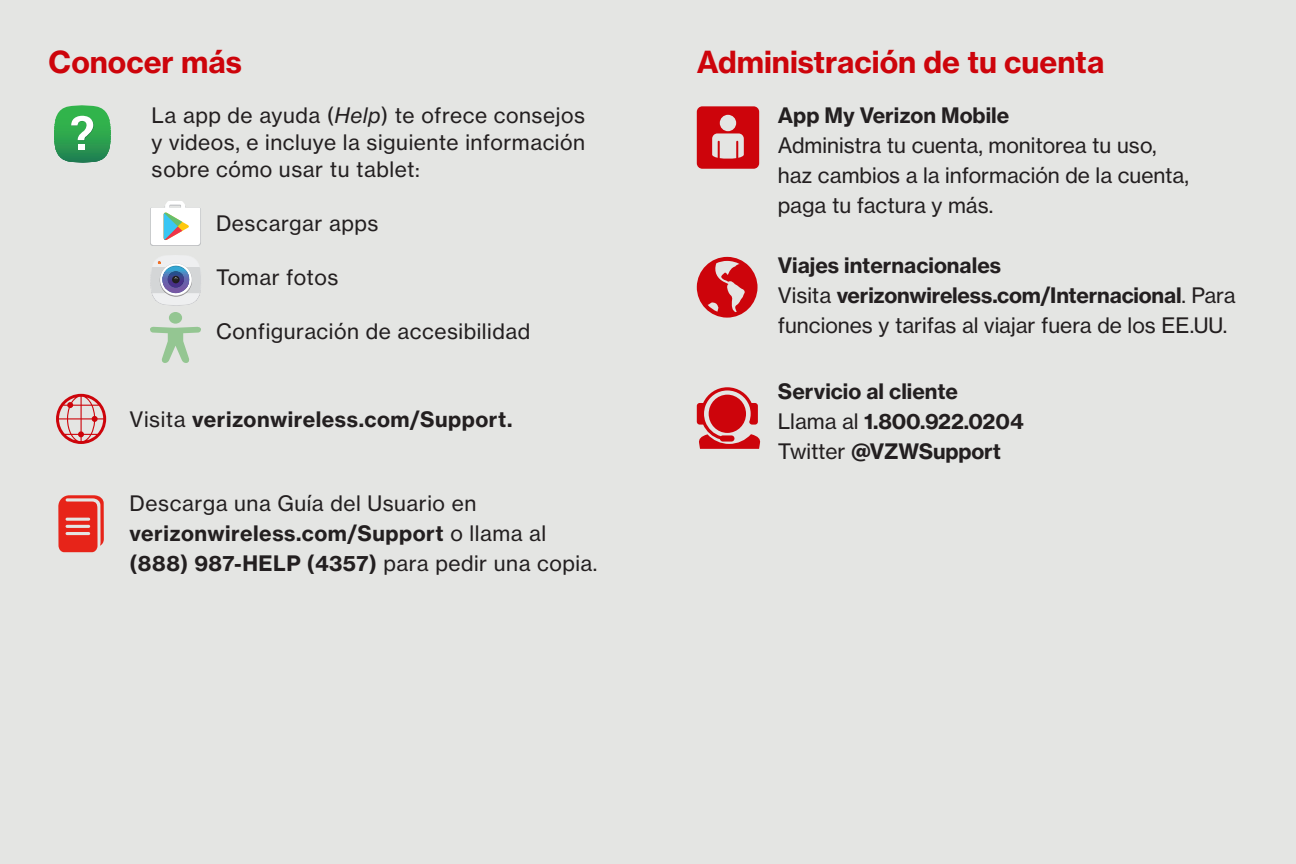
<style>
.page{position:relative;width:1296px;height:864px;background:#e4e5e3}
.page>*{position:absolute;margin:0;border:0;box-sizing:border-box;transform-origin:0 0}
.RED_Section_Head{font:30px "N Haas Grotesk TX Std 75 Bd";color:#cd040b}
.Body_Copy{font:21px/27px "N Haas Grotesk TX Std 55 Rg";letter-spacing:.025em;color:#231f20;text-align:justify}
.Body{font:21px/30px "N Haas Grotesk TX Std 55 Rg";color:#231f20}
.Body-2{font:21px "N Haas Grotesk TX Std 75 Bd";color:#231f20}
.Body_Copy-2{font:21px "N Haas Grotesk TX Std 75 Bd";letter-spacing:.025em;color:#231f20}
.s1{font-family:"N Haas Grotesk TX Std 56 It"}
.s2{font-family:"N Haas Grotesk TX Std 75 Bd"}
.s3{font-family:"N Haas Grotesk TX Std 55 Rg"}
</style>
<div class="page">
<svg style="left:58px;top:495px;width:46px;height:57px"></svg>
<hr style="left:54px;top:162px;width:57px;height:1px;background:#207852">
<hr style="left:54px;top:161px;width:57px;height:1px;background:#1f7b52">
<hr style="left:54px;top:160px;width:57px;height:1px;background:#1d7c52">
<hr style="left:54px;top:159px;width:57px;height:1px;background:#1e7f52">
<hr style="left:54px;top:158px;width:57px;height:1px;background:#1e8152">
<hr style="left:54px;top:157px;width:57px;height:1px;background:#208351">
<hr style="left:54px;top:156px;width:57px;height:1px;background:#208551">
<hr style="left:54px;top:155px;width:57px;height:1px;background:#228851">
<hr style="left:54px;top:154px;width:57px;height:1px;background:#218951">
<hr style="left:54px;top:153px;width:57px;height:1px;background:#208b50">
<hr style="left:54px;top:152px;width:57px;height:1px;background:#278d51">
<hr style="left:54px;top:151px;width:57px;height:1px;background:#278f50">
<hr style="left:54px;top:150px;width:57px;height:1px;background:#289150">
<hr style="left:54px;top:149px;width:57px;height:1px;background:#2a9350">
<hr style="left:54px;top:148px;width:57px;height:1px;background:#2a9450">
<hr style="left:54px;top:147px;width:57px;height:1px;background:#2c9750">
<hr style="left:54px;top:146px;width:57px;height:1px;background:#2c9850">
<hr style="left:54px;top:145px;width:57px;height:1px;background:#2d9a50">
<hr style="left:54px;top:144px;width:57px;height:1px;background:#2c9b4f">
<hr style="left:54px;top:143px;width:57px;height:1px;background:#289d4e">
<hr style="left:54px;top:142px;width:57px;height:1px;background:#2a9f4e">
<hr style="left:54px;top:141px;width:57px;height:1px;background:#2aa04e">
<hr style="left:54px;top:140px;width:57px;height:1px;background:#2ba34e">
<hr style="left:54px;top:139px;width:57px;height:1px;background:#2ba34f">
<hr style="left:54px;top:138px;width:57px;height:1px;background:#2ba44e">
<hr style="left:54px;top:137px;width:57px;height:1px;background:#2da64e">
<hr style="left:54px;top:136px;width:57px;height:1px;background:#2ea64e">
<hr style="left:54px;top:135px;width:57px;height:1px;background:#2ea84e">
<hr style="left:54px;top:134px;width:57px;height:1px;background:#2fa84d">
<hr style="left:54px;top:133px;width:57px;height:1px;background:#2faa4d">
<hr style="left:54px;top:132px;width:57px;height:1px;background:#2fab4d">
<hr style="left:54px;top:131px;width:57px;height:1px;background:#2fab4d">
<hr style="left:54px;top:130px;width:57px;height:1px;background:#31ad4d">
<hr style="left:54px;top:129px;width:57px;height:1px;background:#30ad4c">
<hr style="left:54px;top:127px;width:57px;height:2px;background:#30ae4c">
<hr style="left:54px;top:126px;width:57px;height:1px;background:#30af4c">
<hr style="left:54px;top:125px;width:57px;height:1px;background:#32b04c">
<hr style="left:54px;top:124px;width:57px;height:1px;background:#31b14c">
<hr style="left:54px;top:123px;width:57px;height:1px;background:#32b14c">
<hr style="left:54px;top:121px;width:57px;height:2px;background:#31b24c">
<hr style="left:54px;top:120px;width:57px;height:1px;background:#31b34c">
<hr style="left:54px;top:118px;width:57px;height:2px;background:#31b34b">
<div style="left:54px;top:110px;width:57px;height:8px;background:#31b44b"></div>
<svg style="left:61px;top:105px;width:43px;height:5px"></svg>
<svg style="left:71px;top:115px;width:23px;height:35px"></svg>
<hr style="left:150px;top:262px;width:51px;height:1px;background:#ecedee">
<hr style="left:150px;top:263px;width:51px;height:1px;background:#eaebec">
<hr style="left:150px;top:264px;width:51px;height:1px;background:#e9eaec">
<hr style="left:150px;top:265px;width:51px;height:1px;background:#e6e7e9">
<hr style="left:150px;top:266px;width:51px;height:1px;background:#e4e5e7">
<hr style="left:150px;top:267px;width:51px;height:1px;background:#e3e5e7">
<hr style="left:150px;top:269px;width:51px;height:1px;background:#e0e0e2">
<hr style="left:150px;top:270px;width:51px;height:1px;background:#dfdfe2">
<hr style="left:150px;top:271px;width:51px;height:1px;background:#dddde0">
<hr style="left:150px;top:272px;width:51px;height:1px;background:#dbdbde">
<hr style="left:150px;top:273px;width:51px;height:1px;background:#dad9dd">
<hr style="left:150px;top:274px;width:51px;height:1px;background:#d8d8db">
<hr style="left:150px;top:275px;width:51px;height:1px;background:#d7d7db">
<hr style="left:150px;top:276px;width:51px;height:1px;background:#d5d5d9">
<hr style="left:150px;top:277px;width:51px;height:1px;background:#d3d3d7">
<hr style="left:150px;top:278px;width:51px;height:1px;background:#d2d2d7">
<hr style="left:150px;top:279px;width:51px;height:1px;background:#d0d0d5">
<hr style="left:150px;top:280px;width:51px;height:1px;background:#cfcfd4">
<hr style="left:150px;top:281px;width:51px;height:1px;background:#cdcdd3">
<hr style="left:150px;top:282px;width:51px;height:1px;background:#ccccd1">
<hr style="left:150px;top:283px;width:51px;height:1px;background:#cbcbd0">
<hr style="left:150px;top:284px;width:51px;height:1px;background:#c9c9cf">
<hr style="left:150px;top:285px;width:51px;height:1px;background:#c8c8cd">
<hr style="left:150px;top:286px;width:51px;height:1px;background:#c6c6cc">
<hr style="left:150px;top:287px;width:51px;height:1px;background:#c5c5cb">
<hr style="left:150px;top:288px;width:51px;height:1px;background:#c4c4ca">
<hr style="left:150px;top:289px;width:51px;height:1px;background:#c2c2c9">
<hr style="left:150px;top:290px;width:51px;height:1px;background:#c0c0c7">
<hr style="left:150px;top:291px;width:51px;height:1px;background:#bfc0c7">
<hr style="left:150px;top:292px;width:51px;height:1px;background:#bebec5">
<hr style="left:150px;top:293px;width:51px;height:1px;background:#bdbdc4">
<hr style="left:150px;top:294px;width:51px;height:1px;background:#bbbbc3">
<hr style="left:150px;top:295px;width:51px;height:1px;background:#b9bac2">
<hr style="left:150px;top:296px;width:51px;height:1px;background:#b9b9c1">
<hr style="left:150px;top:297px;width:51px;height:1px;background:#b7b7bf">
<hr style="left:150px;top:298px;width:51px;height:1px;background:#b6b7bf">
<hr style="left:150px;top:299px;width:51px;height:1px;background:#b4b5bd">
<svg style="left:170px;top:305px;width:12px;height:1px"></svg>
<svg style="left:151px;top:255px;width:50px;height:50px"></svg>
<svg style="left:150px;top:327px;width:51px;height:36px"></svg>
<div style="left:169px;top:312px;width:13px;height:12px;background:#94c692;border-radius:50%"></div>
<svg style="left:56px;top:394px;width:50px;height:50px"></svg>
<svg style="left:697px;top:106px;width:62px;height:63px"></svg>
<svg style="left:697px;top:387px;width:64px;height:62px"></svg>
<svg style="left:697px;top:257px;width:61px;height:61px"></svg>
<hr style="left:150px;top:204px;width:51px;height:2px;background:#bec0c3">
<svg style="left:150px;top:208px;width:51px;height:9px"></svg>
<div style="left:150px;top:217px;width:51px;height:15px;background:#cbcecf"></div>
<div style="left:150px;top:232px;width:51px;height:14px;background:#c5c6c8"></div>
<svg style="left:151px;top:201px;width:49px;height:44px;background:#e2ebe7"></svg>
<p class="RED_Section_Head" style="left:49px;top:43px;width:195px">Conocer más</p>
<p class="RED_Section_Head" style="left:697px;top:43px;width:409px">Administración de tu cuenta</p>
<p class="Body-2" style="left:778px;top:102px;width:233px">App My Verizon Mobile</p>
<p class="Body" style="left:778px;top:130px;width:413px">Administra tu cuenta, monitorea tu uso, haz cambios a la información de la cuenta, paga tu factura y más.</p>
<p class="Body_Copy" style="left:152px;top:102px;width:435px">La app de ayuda (<span class="s1">Help</span>) te ofrece consejos y videos, e incluye la siguiente información sobre cómo usar tu tablet:</p>
<p class="Body_Copy" style="left:216px;top:210px;width:164px">Descargar apps</p>
<p class="Body_Copy" style="left:216px;top:264px;width:124px">Tomar fotos</p>
<p class="Body_Copy" style="left:216px;top:318px;width:316px">Configuración de accesibilidad</p>
<p class="Body-2" style="left:778px;top:252px;width:225px">Viajes internacionales</p>
<p class="Body" style="left:778px;top:280px;width:459px">Visita <span class="s2">verizonwireless.com/Internacional</span>. Para funciones y tarifas al viajar fuera de los EE.UU.</p>
<p class="Body_Copy-2" style="left:130px;top:406px;width:384px"><span class="s3">Visita</span> verizonwireless.com/Support.</p>
<p class="Body_Copy" style="left:130px;top:488px;width:469px;line-height:30px;text-align:left">Descarga una Guía del Usuario en <span class="s2">verizonwireless.com/Support</span> o llama al <span class="s2">(888) 987-HELP (4357)</span> para pedir una copia.</p>
<p class="Body-2" style="left:778px;top:378px;width:182px">Servicio al cliente</p>
<p class="Body-2" style="left:778px;top:408px;width:247px"><span class="s3">Llama al</span> 1.800.922.0204</p>
<p class="Body-2" style="left:778px;top:438px;width:225px"><span class="s3">Twitter</span> @VZWSupport</p>
</div>
